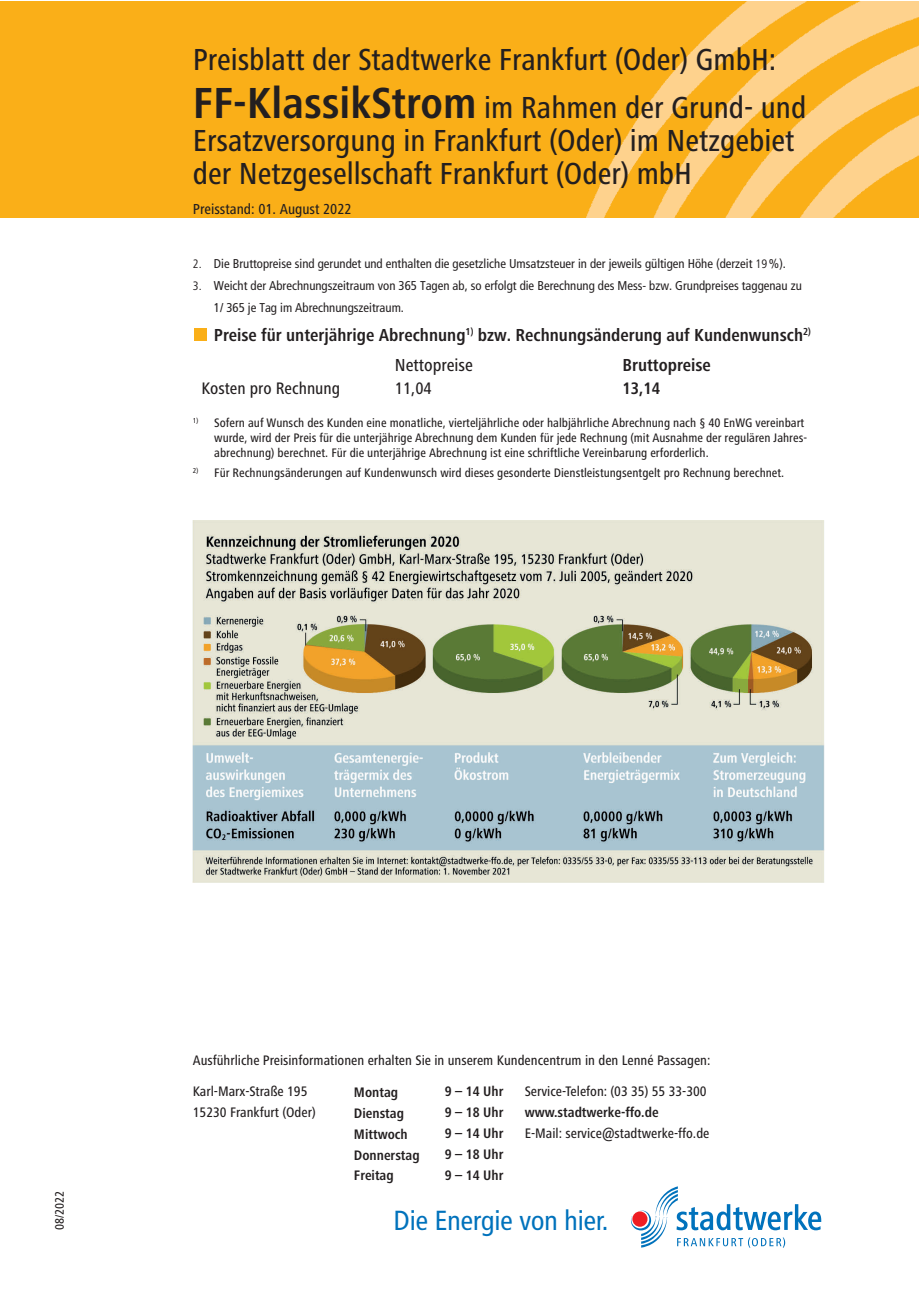
<style>
.page{position:relative;width:919px;height:1289px;background:#fff}
.page>*{position:absolute;margin:0;border:0;box-sizing:border-box;transform-origin:0 0}
.t1{font:500 condensed 31.5px/48px "Frutiger Next Pro";color:#231f20}
.t2{font:condensed 27.6px "Frutiger LT Com";color:#0072bc}
.t3{font:700 condensed 18px "Frutiger Next Pro";color:#231f20}
.t4{font:500 condensed 18px "Frutiger Next Pro";color:#231f20}
.t5{font:500 condensed 17.25px "Frutiger Next Pro";color:#231f20}
.t6{font:700 condensed 17.25px "Frutiger Next Pro";color:#231f20}
.t7{font:500 condensed 15px "Frutiger Next Pro";color:#231f20}
.t8{font:500 condensed 14.25px/30.8px "Frutiger Next Pro";color:#231f20}
.t9{font:700 condensed 14.25px/20.9px "Frutiger Next Pro";color:#231f20}
.t10{font:500 condensed 12.75px/15.3px "Frutiger Next Pro";color:#231f20}
.t11{font:condensed 12.75px/22px "Frutiger LT Com";color:#231f20}
.t12{font:500 condensed 7.5px "Frutiger Next Pro";color:#231f20}
.s1{font-weight:700;font-size:45px}
.s2{font-family:"Frutiger Next Pro"}
</style>
<div class="page">
<svg style="left:631px;top:1186px;width:190px;height:61px"></svg>
<div style="left:194px;top:328px;width:13px;height:13px;background:#faaf18"></div>
<div style="left:0;top:2px;width:918px;height:216px;background:#faaf18"></div>
<img style="left:586px;top:2px;width:332px;height:216px">
<img style="left:192px;top:520px;width:632px;height:362px">
<h1 class="t1" style="left:193px;top:36px;width:615px">Preisblatt der Stadtwerke Frankfurt (Oder) GmbH:<br><span class="s1">FF-KlassikStrom</span> im Rahmen der Grund- und</h1>
<h1 class="t1" style="left:193px;top:124px;width:603px;line-height:33px">Ersatzversorgung in Frankfurt (Oder) im Netzgebiet der Netzgesellschaft Frankfurt (Oder) mbH</h1>
<p class="t7" style="left:193px;top:201px;width:160px">Preisstand: 01. August 2022</p>
<p class="t11" style="left:193px;top:253px;width:594px"><span class="s2">2.</span> Die Bruttopreise sind gerundet und enthalten die gesetzliche Umsatzsteuer in der jeweils gültigen Höhe (derzeit <span class="s2">19</span>%).</p>
<p class="t11" style="left:214px;top:275px;width:589px;text-indent:-21px"><span class="s2">3.</span> Weicht der Abrechnungszeitraum von 365 Tagen ab, so erfolgt die Berechnung des Mess- bzw. Grundpreises taggenau zu<br>1/ 365 je Tag im Abrechnungszeitraum.</p>
<h3 class="t3" style="left:214px;top:325px;width:598px">Preise für unterjährige Abrechnung<sup>1)</sup> bzw. Rechnungsänderung auf Kundenwunsch<sup>2)</sup></h3>
<h3 class="t4" style="left:395px;top:355px;width:80px">Nettopreise</h3>
<h3 class="t3" style="left:622px;top:355px;width:90px">Bruttopreise</h3>
<h3 class="t5" style="left:201px;top:379px;width:140px">Kosten pro Rechnung</h3>
<h3 class="t5" style="left:395px;top:379px;width:38px">11,04</h3>
<h3 class="t6" style="left:622px;top:379px;width:39px">13,14</h3>
<p class="t12" style="left:193px;top:416px;width:7px">1)</p>
<p class="t12" style="left:193px;top:466px;width:7px">2)</p>
<p class="t10" style="left:214px;top:415px;width:594px">Sofern auf Wunsch des Kunden eine monatliche, vierteljährliche oder halbjährliche Abrechnung nach § 40 EnWG vereinbart wurde, wird der Preis für die unterjährige Abrechnung dem Kunden für jede Rechnung (mit Ausnahme der regulären Jahres&shy;abrechnung) berechnet. Für die unterjährige Abrechnung ist eine schriftliche Vereinbarung erforderlich.</p>
<p class="t10" style="left:214px;top:465px;width:571px">Für Rechnungsänderungen auf Kundenwunsch wird dieses gesonderte Dienstleistungsentgelt pro Rechnung berechnet.</p>
<p class="t10" style="left:52px;top:1230px;width:41px;rotate:-90deg">08/2022</p>
<p class="t8" style="left:193px;top:1044px;width:519px">Ausführliche Preisinformationen erhalten Sie in unserem Kundencentrum in den Lenné Passagen:<br>Karl-Marx-Straße 195</p>
<p class="t8" style="left:193px;top:1096px;width:124px">15230 Frankfurt (Oder)</p>
<p class="t8" style="left:524px;top:1075px;width:183px">Service-Telefon: (03 35) 55 33-300</p>
<p class="t9" style="left:524px;top:1101px;width:135px">www.stadtwerke-ffo.de</p>
<p class="t8" style="left:524px;top:1117px;width:186px">E-Mail: service@stadtwerke-ffo.de</p>
<p class="t9" style="left:354px;top:1081px;width:67px">Montag<br>Dienstag<br>Mittwoch<br>Donnerstag<br>Freitag</p>
<p class="t9" style="left:445px;top:1081px;width:60px;text-align:justify">9 – 14 Uhr 9 – 18 Uhr 9 – 14 Uhr 9 – 18 Uhr 9 – 14 Uhr</p>
<h2 class="t2" style="left:394px;top:1204px;width:216px">Die Energie von hier.</h2>
</div>
